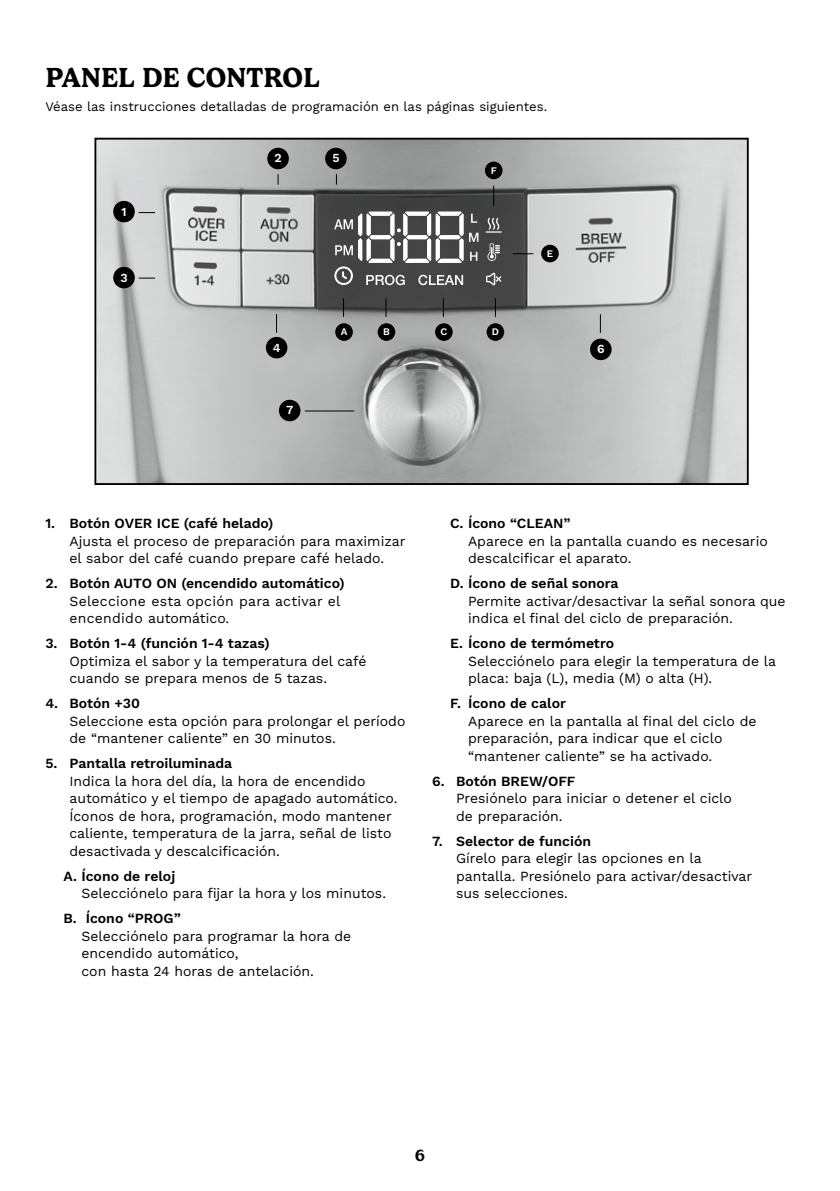
<style>
.page{position:relative;width:840px;height:1191px;background:#fff}
.page>*{position:absolute;margin:0;border:0;box-sizing:border-box;transform-origin:0 0}
.t1{font:600 28px "Gelica";color:#000}
.t2{font:600 16.6px "Gelica";color:#000}
.t3{font:14px/17.6px "Work Sans";color:#000}
.t4{font:600 14px "Work Sans";color:#000}
.t5{font:14px/17.6px "Work Sans";letter-spacing:.02em;color:#000}
.t6{font:13px "Work Sans";color:#000}
.t7{font:600 12.2px "Work Sans";color:#fff}
.t8{font:600 10px "Work Sans";color:#fff}
</style>
<div class="page">
<img style="left:97px;top:141px;width:648px;height:341px">
<div style="left:94px;top:138px;width:654px;height:347px;border:2px solid #000"></div>
<svg style="left:487px;top:243px;width:12px;height:18px"></svg>
<svg style="left:485px;top:273px;width:16px;height:12px"></svg>
<svg style="left:471px;top:214px;width:6px;height:9px"></svg>
<svg style="left:469px;top:233px;width:9px;height:9px"></svg>
<svg style="left:470px;top:252px;width:7px;height:9px"></svg>
<svg style="left:486px;top:218px;width:15px;height:15px"></svg>
<svg style="left:334px;top:212px;width:129px;height:73px"></svg>
<hr style="left:305px;top:410px;width:49px;height:1px;background:#000">
<svg style="left:276px;top:314px;width:1px;height:19px"></svg>
<svg style="left:599px;top:314px;width:1px;height:19px"></svg>
<svg style="left:343px;top:298px;width:1px;height:19px"></svg>
<svg style="left:385px;top:298px;width:1px;height:19px"></svg>
<svg style="left:442px;top:298px;width:1px;height:19px"></svg>
<svg style="left:494px;top:298px;width:1px;height:19px"></svg>
<svg style="left:493px;top:186px;width:1px;height:20px"></svg>
<svg style="left:512px;top:253px;width:21px;height:1px"></svg>
<svg style="left:138px;top:212px;width:17px;height:1px"></svg>
<div style="left:113px;top:267px;width:22px;height:21px;background:#000;border-radius:50%"></div>
<div style="left:113px;top:201px;width:22px;height:21px;background:#000;border-radius:50%"></div>
<div style="left:267px;top:148px;width:22px;height:21px;background:#000;border-radius:50%"></div>
<div style="left:266px;top:337px;width:21px;height:21px;background:#000;border-radius:50%"></div>
<div style="left:279px;top:400px;width:21px;height:21px;background:#000;border-radius:50%"></div>
<div style="left:589px;top:338px;width:22px;height:22px;background:#000;border-radius:50%"></div>
<div style="left:335px;top:323px;width:17px;height:18px;background:#000;border-radius:50%"></div>
<div style="left:377px;top:323px;width:18px;height:18px;background:#000;border-radius:50%"></div>
<div style="left:435px;top:323px;width:17px;height:18px;background:#000;border-radius:50%"></div>
<div style="left:486px;top:323px;width:18px;height:18px;background:#000;border-radius:50%"></div>
<div style="left:541px;top:245px;width:17px;height:17px;background:#000;border-radius:50%"></div>
<div style="left:325px;top:148px;width:21px;height:21px;background:#000;border-radius:50%"></div>
<div style="left:484px;top:162px;width:18px;height:17px;background:#000;border-radius:50%"></div>
<svg style="left:138px;top:278px;width:17px;height:1px"></svg>
<h1 class="t1" style="left:45px;top:62px;width:276px">PANEL DE CONTROL</h1>
<p class="t6" style="left:45px;top:96px;width:503px">Véase las instrucciones detalladas de programación en las páginas siguientes.</p>
<p class="t7" style="left:121px;top:202px;width:7px">1</p>
<p class="t7" style="left:120px;top:268px;width:9px">3</p>
<p class="t7" style="left:274px;top:149px;width:9px">2</p>
<p class="t7" style="left:332px;top:149px;width:9px">5</p>
<p class="t8" style="left:490px;top:163px;width:8px">F</p>
<p class="t7" style="left:272px;top:338px;width:9px">4</p>
<p class="t7" style="left:286px;top:401px;width:9px">7</p>
<p class="t8" style="left:340px;top:324px;width:8px">A</p>
<p class="t8" style="left:383px;top:324px;width:8px">B</p>
<p class="t8" style="left:440px;top:324px;width:8px">C</p>
<p class="t8" style="left:491px;top:324px;width:9px">D</p>
<p class="t8" style="left:546px;top:246px;width:8px">E</p>
<p class="t7" style="left:596px;top:340px;width:9px">6</p>
<p class="t4" style="left:45px;top:512px;width:229px">1. Botón OVER ICE (café helado)</p>
<p class="t3" style="left:69px;top:531px;width:337px">Ajusta el proceso de preparación para maximizar el sabor del café cuando prepare café helado.</p>
<p class="t4" style="left:45px;top:572px;width:301px">2. Botón AUTO ON (encendido automático)</p>
<p class="t5" style="left:69px;top:591px;width:272px">Seleccione esta opción para activar el encendido automático.</p>
<p class="t4" style="left:45px;top:632px;width:226px">3. Botón 1-4 (función 1-4 tazas)</p>
<p class="t3" style="left:69px;top:651px;width:298px">Optimiza el sabor y la temperatura del café cuando se prepara menos de 5 tazas.</p>
<p class="t4" style="left:45px;top:692px;width:96px">4. Botón +30</p>
<p class="t3" style="left:69px;top:711px;width:337px">Seleccione esta opción para prolongar el período de “mantener caliente” en 30 minutos.</p>
<p class="t4" style="left:45px;top:752px;width:188px">5. Pantalla retroiluminada</p>
<p class="t3" style="left:69px;top:771px;width:329px">Indica la hora del día, la hora de encendido automático y el tiempo de apagado automático.<br>Íconos de hora, programación, modo mantener caliente, temperatura de la jarra, señal de listo desactivada y descalcificación.</p>
<p class="t4" style="left:63px;top:865px;width:113px">A. Ícono de reloj</p>
<p class="t3" style="left:81px;top:884px;width:306px">Selecciónelo para fijar la hora y los minutos.</p>
<p class="t4" style="left:63px;top:907px;width:119px">B. Ícono “PROG”</p>
<p class="t3" style="left:81px;top:926px;width:271px">Selecciónelo para programar la hora de encendido automático,<br>con hasta 24 horas de antelación.</p>
<p class="t4" style="left:450px;top:512px;width:122px">C. Ícono “CLEAN”</p>
<p class="t3" style="left:468px;top:531px;width:301px">Aparece en la pantalla cuando es necesario descalcificar el aparato.</p>
<p class="t4" style="left:450px;top:572px;width:170px">D. Ícono de señal sonora</p>
<p class="t3" style="left:468px;top:591px;width:319px">Permite activar/desactivar la señal sonora que indica el final del ciclo de preparación.</p>
<p class="t4" style="left:450px;top:632px;width:165px">E. Ícono de termómetro</p>
<p class="t3" style="left:468px;top:651px;width:309px">Selecciónelo para elegir la temperatura de la placa: baja (L), media (M) o alta (H).</p>
<p class="t4" style="left:450px;top:692px;width:117px">F. Ícono de calor</p>
<p class="t3" style="left:468px;top:711px;width:290px">Aparece en la pantalla al final del ciclo de preparación, para indicar que el ciclo “mantener caliente” se ha activado.</p>
<p class="t4" style="left:432px;top:770px;width:145px">6. Botón BREW/OFF</p>
<p class="t3" style="left:456px;top:789px;width:277px">Presiónelo para iniciar o detener el ciclo de preparación.</p>
<p class="t4" style="left:432px;top:830px;width:160px">7. Selector de función</p>
<p class="t3" style="left:456px;top:849px;width:297px">Gírelo para elegir las opciones en la pantalla. Presiónelo para activar/desactivar sus selecciones.</p>
<p class="t2" style="left:415px;top:1145px;width:11px">6</p>
</div>
